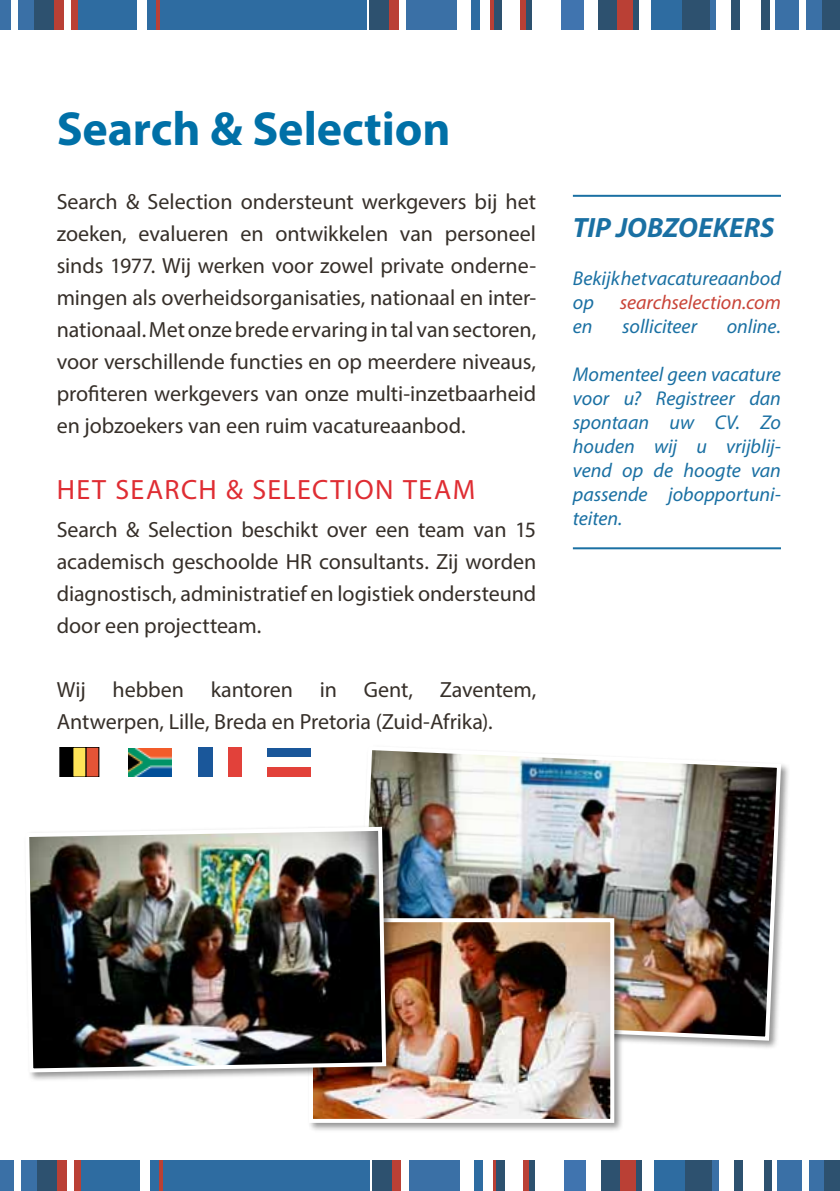
<style>
.page{position:relative;width:840px;height:1191px;background:#fff}
.page>*{position:absolute;margin:0;border:0;box-sizing:border-box;transform-origin:0 0}
.t1{font:700 48px "Myriad Pro";letter-spacing:-.005em;color:#0070a7}
.t2{font:28px "Myriad Pro";letter-spacing:.055em;color:#df2d33}
.t3{font:italic 700 28px "Myriad Pro";color:#1a70a3}
.t4{font:22px/32px "Myriad Pro";letter-spacing:-.005em;color:#362f29;text-align:justify}
.t5{font:italic 20px/24px "Myriad Pro";color:#1a70a3}
.t6{font:italic 20px "Myriad Pro";color:#c94438}
</style>
<div class="page">
<div style="left:0;top:1160px;width:14px;height:31px;background:#3a70a6"></div>
<div style="left:21px;top:1160px;width:16px;height:31px;background:#3a70a6"></div>
<div style="left:37px;top:1160px;width:20px;height:31px;background:#2d516f"></div>
<div style="left:57px;top:1160px;width:10px;height:31px;background:#ba4035"></div>
<div style="left:74px;top:1160px;width:7px;height:31px;background:#ba4035"></div>
<div style="left:81px;top:1160px;width:59px;height:31px;background:#2e6ca1"></div>
<div style="left:150px;top:1160px;width:9px;height:31px;background:#2e6ca1"></div>
<hr style="left:159px;top:1160px;width:4px;height:31px;background:#ba4035">
<div style="left:163px;top:1160px;width:207px;height:31px;background:#2e6ca1"></div>
<div style="left:371px;top:1160px;width:21px;height:31px;background:#2d516f"></div>
<div style="left:392px;top:1160px;width:9px;height:31px;background:#ba4035"></div>
<div style="left:409px;top:1160px;width:51px;height:31px;background:#3a70a6"></div>
<div style="left:473px;top:1160px;width:10px;height:31px;background:#2e6ca1"></div>
<hr style="left:493px;top:1160px;width:3px;height:31px;background:#ba4035">
<div style="left:496px;top:1160px;width:9px;height:31px;background:#2d516f"></div>
<div style="left:523px;top:1160px;width:6px;height:31px;background:#ba4035"></div>
<div style="left:529px;top:1160px;width:6px;height:31px;background:#2d516f"></div>
<div style="left:563px;top:1160px;width:23px;height:31px;background:#4074af"></div>
<div style="left:601px;top:1160px;width:19px;height:31px;background:#2d516f"></div>
<div style="left:620px;top:1160px;width:15px;height:31px;background:#ba4035"></div>
<div style="left:635px;top:1160px;width:6px;height:31px;background:#2d516f"></div>
<div style="left:653px;top:1160px;width:31px;height:31px;background:#2e6ca1"></div>
<div style="left:684px;top:1160px;width:28px;height:31px;background:#2d516f"></div>
<div style="left:712px;top:1160px;width:6px;height:31px;background:#3a70a6"></div>
<div style="left:734px;top:1160px;width:8px;height:31px;background:#2d516f"></div>
<div style="left:764px;top:1160px;width:8px;height:31px;background:#2d516f"></div>
<div style="left:777px;top:1160px;width:24px;height:31px;background:#3a70a6"></div>
<div style="left:808px;top:1160px;width:16px;height:31px;background:#3a70a6"></div>
<div style="left:824px;top:1160px;width:15px;height:31px;background:#2d516f"></div>
<div style="left:0;top:0;width:11px;height:30px;background:#3a70a6"></div>
<div style="left:18px;top:0;width:16px;height:30px;background:#3a70a6"></div>
<div style="left:34px;top:0;width:20px;height:30px;background:#2d516f"></div>
<div style="left:54px;top:0;width:10px;height:30px;background:#ba4035"></div>
<div style="left:71px;top:0;width:7px;height:30px;background:#ba4035"></div>
<div style="left:78px;top:0;width:59px;height:30px;background:#2e6ca1"></div>
<div style="left:147px;top:0;width:9px;height:30px;background:#2e6ca1"></div>
<hr style="left:156px;top:0;width:4px;height:30px;background:#ba4035">
<div style="left:160px;top:0;width:207px;height:30px;background:#2e6ca1"></div>
<div style="left:369px;top:0;width:20px;height:30px;background:#2d516f"></div>
<div style="left:389px;top:0;width:10px;height:30px;background:#ba4035"></div>
<div style="left:406px;top:0;width:51px;height:30px;background:#3a70a6"></div>
<div style="left:471px;top:0;width:9px;height:30px;background:#2e6ca1"></div>
<hr style="left:490px;top:0;width:3px;height:30px;background:#ba4035">
<div style="left:493px;top:0;width:9px;height:30px;background:#2d516f"></div>
<div style="left:520px;top:0;width:6px;height:30px;background:#ba4035"></div>
<div style="left:526px;top:0;width:6px;height:30px;background:#2d516f"></div>
<div style="left:560px;top:0;width:23px;height:30px;background:#4074af"></div>
<div style="left:598px;top:0;width:19px;height:30px;background:#2d516f"></div>
<div style="left:617px;top:0;width:15px;height:30px;background:#ba4035"></div>
<div style="left:632px;top:0;width:6px;height:30px;background:#2d516f"></div>
<div style="left:650px;top:0;width:32px;height:30px;background:#2e6ca1"></div>
<div style="left:682px;top:0;width:27px;height:30px;background:#2d516f"></div>
<div style="left:709px;top:0;width:6px;height:30px;background:#3a70a6"></div>
<div style="left:731px;top:0;width:8px;height:30px;background:#2d516f"></div>
<div style="left:761px;top:0;width:8px;height:30px;background:#2d516f"></div>
<div style="left:774px;top:0;width:24px;height:30px;background:#3a70a6"></div>
<div style="left:805px;top:0;width:16px;height:30px;background:#3a70a6"></div>
<div style="left:821px;top:0;width:18px;height:30px;background:#2d516f"></div>
<hr style="left:572px;top:195px;width:208px;height:2px;background:#1a70a3">
<hr style="left:572px;top:547px;width:208px;height:2px;background:#1a70a3">
<div style="left:86px;top:747px;width:13px;height:30px;background:#e45436"></div>
<div style="left:60px;top:747px;width:13px;height:30px;background:#000"></div>
<div style="left:73px;top:747px;width:13px;height:30px;background:#ffe358"></div>
<img style="left:129px;top:749px;width:42px;height:28px">
<div style="left:198px;top:747px;width:14px;height:30px;background:#1a579a"></div>
<div style="left:227px;top:747px;width:15px;height:30px;background:#e2413a"></div>
<div style="left:267px;top:747px;width:44px;height:10px;background:#1a579a"></div>
<div style="left:267px;top:767px;width:44px;height:10px;background:#e2413a"></div>
<div style="left:354px;top:743px;width:435px;height:306px;background:#000;opacity:.43"></div>
<img style="left:354px;top:744px;width:428px;height:298px">
<div style="left:306px;top:916px;width:318px;height:216px;background:#000;opacity:.43"></div>
<img style="left:314px;top:923px;width:295px;height:194px">
<div style="left:309px;top:918px;width:305px;height:204px;border:4px solid #fff"></div>
<div style="left:23px;top:824px;width:373px;height:258px;background:#000;opacity:.43"></div>
<img style="left:23px;top:824px;width:365px;height:250px">
<h1 class="t1" style="left:57px;top:98px;width:395px">Search &amp; Selection</h1>
<p class="t4" style="left:57px;top:186px;width:481px">Search &amp; Selection ondersteunt werkgevers bij het zoeken, evalueren en ontwikkelen van personeel sinds 1977. Wij werken voor zowel private onderne&shy;mingen als overheidsorganisaties, nationaal en inter&shy;nationaal. Met onze brede ervaring in tal van sectoren, voor verschillende functies en op meerdere niveaus, profiteren werkgevers van onze multi-inzetbaarheid en jobzoekers van een ruim vacatureaanbod.</p>
<p class="t2" style="left:57px;top:473px;width:416px">Het Search &amp; Selection Team</p>
<p class="t4" style="left:57px;top:513px;width:480px">Search &amp; Selection beschikt over een team van 15 academisch geschoolde HR consultants. Zij worden diagnostisch, administratief en logistiek ondersteund door een projectteam.</p>
<p class="t4" style="left:57px;top:673px;width:480px">Wij hebben kantoren in Gent, Zaventem,<br>Antwerpen, Lille, Breda en Pretoria (Zuid-Afrika).</p>
<p class="t3" style="left:572px;top:209px;width:203px">TIP JOBZOEKERS</p>
<p class="t5" style="left:572px;top:265px;width:209px">Bekijk het vacatureaanbod op</p>
<p class="t6" style="left:619px;top:289px;width:163px">searchselection.com</p>
<p class="t5" style="left:572px;top:313px;width:21px">en</p>
<p class="t5" style="left:622px;top:313px;width:76px">solliciteer</p>
<p class="t5" style="left:726px;top:313px;width:56px">online.</p>
<p class="t5" style="left:572px;top:361px;width:209px;text-align:justify">Momenteel geen vacature voor u? Registreer dan spontaan uw CV. Zo houden wij u vrijblij&shy;vend op de hoogte van passende jobopportuni&shy;teiten.</p>
</div>
